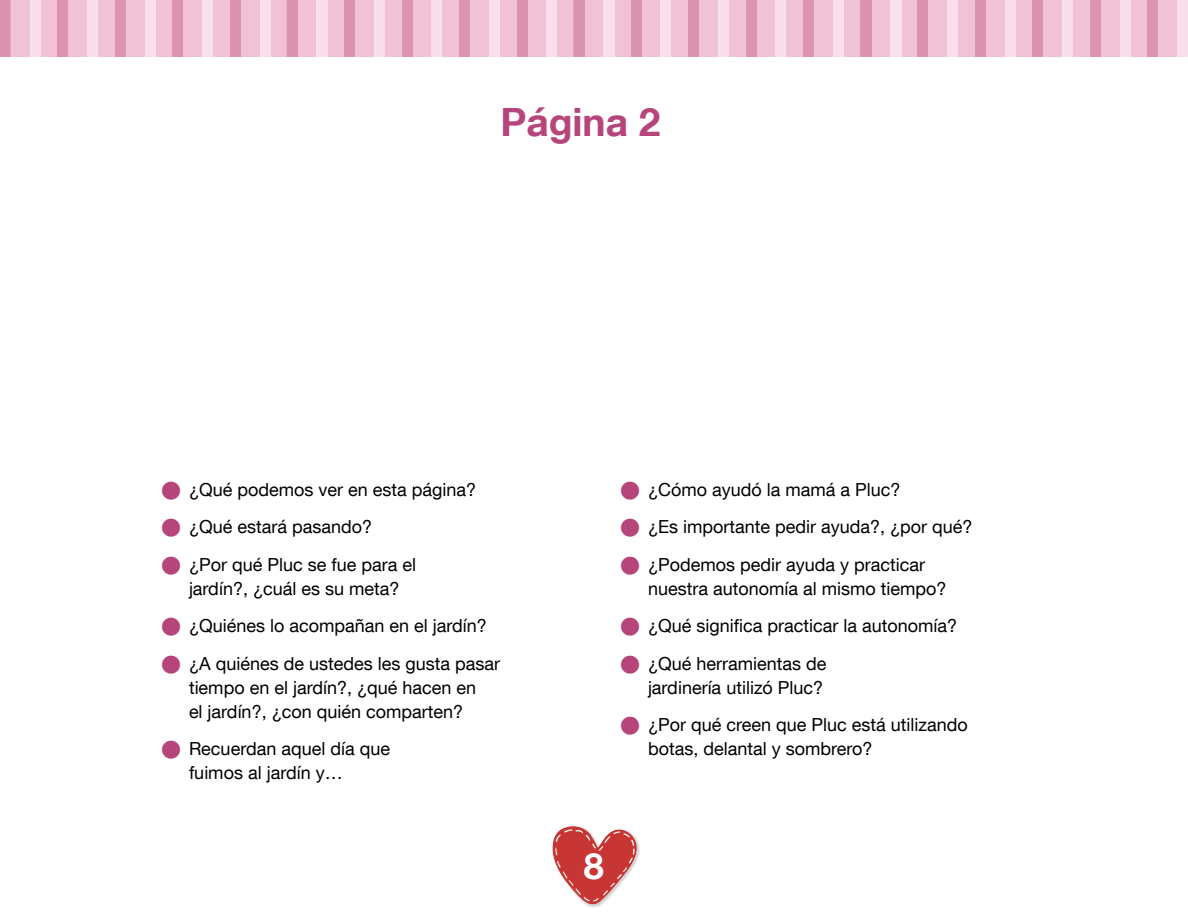
<style>
.page{position:relative;width:1188px;height:918px;background:#fff}
.page>*{position:absolute;margin:0;border:0;box-sizing:border-box;transform-origin:0 0}
.t1{font:700 39px "Helvetica Neue LT Com";color:#b5457a}
.t2{font:700 36px "Helvetica Neue LT Com";color:#fff}
.t3{font:18px/37.5px "Helvetica Neue LT Com";color:#000}
</style>
<div class="page">
<div style="left:11px;top:0;width:1166px;height:56px;background:#f1c1d4"></div>
<svg style="left:0;top:0;width:11px;height:56px"></svg>
<div style="left:30px;top:0;width:10px;height:56px;background:#f9dfeb"></div>
<div style="left:58px;top:0;width:10px;height:56px;background:#dc93b2"></div>
<div style="left:87px;top:0;width:11px;height:56px;background:#f9dfeb"></div>
<div style="left:115px;top:0;width:11px;height:56px;background:#dc93b2"></div>
<div style="left:145px;top:0;width:10px;height:56px;background:#f9dfeb"></div>
<div style="left:173px;top:0;width:10px;height:56px;background:#dc93b2"></div>
<div style="left:202px;top:0;width:11px;height:56px;background:#f9dfeb"></div>
<div style="left:230px;top:0;width:11px;height:56px;background:#dc93b2"></div>
<div style="left:260px;top:0;width:10px;height:56px;background:#f9dfeb"></div>
<div style="left:288px;top:0;width:10px;height:56px;background:#dc93b2"></div>
<div style="left:317px;top:0;width:11px;height:56px;background:#f9dfeb"></div>
<svg style="left:287px;top:0;width:1px;height:56px"></svg>
<div style="left:316px;top:0;width:11px;height:56px;background:#f9dfeb"></div>
<div style="left:344px;top:0;width:11px;height:56px;background:#dc93b2"></div>
<div style="left:374px;top:0;width:11px;height:56px;background:#f9dfeb"></div>
<div style="left:402px;top:0;width:10px;height:56px;background:#dc93b2"></div>
<div style="left:431px;top:0;width:11px;height:56px;background:#f9dfeb"></div>
<div style="left:459px;top:0;width:11px;height:56px;background:#dc93b2"></div>
<div style="left:489px;top:0;width:11px;height:56px;background:#f9dfeb"></div>
<div style="left:517px;top:0;width:10px;height:56px;background:#dc93b2"></div>
<div style="left:547px;top:0;width:10px;height:56px;background:#f9dfeb"></div>
<div style="left:574px;top:0;width:11px;height:56px;background:#dc93b2"></div>
<div style="left:604px;top:0;width:11px;height:56px;background:#f9dfeb"></div>
<svg style="left:573px;top:0;width:1px;height:56px"></svg>
<div style="left:603px;top:0;width:11px;height:56px;background:#f9dfeb"></div>
<div style="left:631px;top:0;width:10px;height:56px;background:#dc93b2"></div>
<div style="left:661px;top:0;width:10px;height:56px;background:#f9dfeb"></div>
<div style="left:688px;top:0;width:11px;height:56px;background:#dc93b2"></div>
<div style="left:718px;top:0;width:11px;height:56px;background:#f9dfeb"></div>
<div style="left:746px;top:0;width:11px;height:56px;background:#dc93b2"></div>
<div style="left:776px;top:0;width:10px;height:56px;background:#f9dfeb"></div>
<div style="left:803px;top:0;width:11px;height:56px;background:#dc93b2"></div>
<div style="left:833px;top:0;width:11px;height:56px;background:#f9dfeb"></div>
<div style="left:861px;top:0;width:11px;height:56px;background:#dc93b2"></div>
<div style="left:891px;top:0;width:10px;height:56px;background:#f9dfeb"></div>
<svg style="left:860px;top:0;width:1px;height:56px"></svg>
<div style="left:890px;top:0;width:10px;height:56px;background:#f9dfeb"></div>
<div style="left:918px;top:0;width:10px;height:56px;background:#dc93b2"></div>
<div style="left:947px;top:0;width:11px;height:56px;background:#f9dfeb"></div>
<div style="left:975px;top:0;width:11px;height:56px;background:#dc93b2"></div>
<div style="left:1005px;top:0;width:10px;height:56px;background:#f9dfeb"></div>
<div style="left:1033px;top:0;width:10px;height:56px;background:#dc93b2"></div>
<div style="left:1062px;top:0;width:11px;height:56px;background:#f9dfeb"></div>
<div style="left:1090px;top:0;width:11px;height:56px;background:#dc93b2"></div>
<div style="left:1120px;top:0;width:10px;height:56px;background:#f9dfeb"></div>
<div style="left:1148px;top:0;width:10px;height:56px;background:#dc93b2"></div>
<div style="left:1177px;top:0;width:11px;height:56px;background:#f9dfeb"></div>
<svg style="left:552px;top:826px;width:88px;height:82px"></svg>
<h1 class="t1" style="left:500px;top:97px;width:162px">Página 2</h1>
<p class="t3" style="left:189px;top:470px;width:289px">¿Qué podemos ver en esta página? ¿Qué estará pasando?<br>¿Por qué Pluc se fue para el</p>
<p class="t3" style="left:189px;top:569px;width:313px">jardín?, ¿cuál es su meta?<br>¿Quiénes lo acompañan en el jardín? ¿A quiénes de ustedes les gusta pasar</p>
<p class="t3" style="left:189px;top:675px;width:289px;line-height:24px">tiempo en el jardín?, ¿qué hacen en el jardín?, ¿con quién comparten?</p>
<p class="t3" style="left:189px;top:736px;width:203px;line-height:24px">Recuerdan aquel día que fuimos al jardín y…</p>
<h2 class="t2" style="left:584px;top:843px;width:22px">8</h2>
<p class="t3" style="left:648px;top:470px;width:326px">¿Cómo ayudó la mamá a Pluc?<br>¿Es importante pedir ayuda?, ¿por qué? ¿Podemos pedir ayuda y practicar</p>
<p class="t3" style="left:648px;top:569px;width:311px">nuestra autonomía al mismo tiempo? ¿Qué significa practicar la autonomía? ¿Qué herramientas de</p>
<p class="t3" style="left:648px;top:668px;width:321px">jardinería utilizó Pluc?<br>¿Por qué creen que Pluc está utilizando</p>
<p class="t3" style="left:648px;top:729px;width:226px">botas, delantal y sombrero?</p>
</div>
